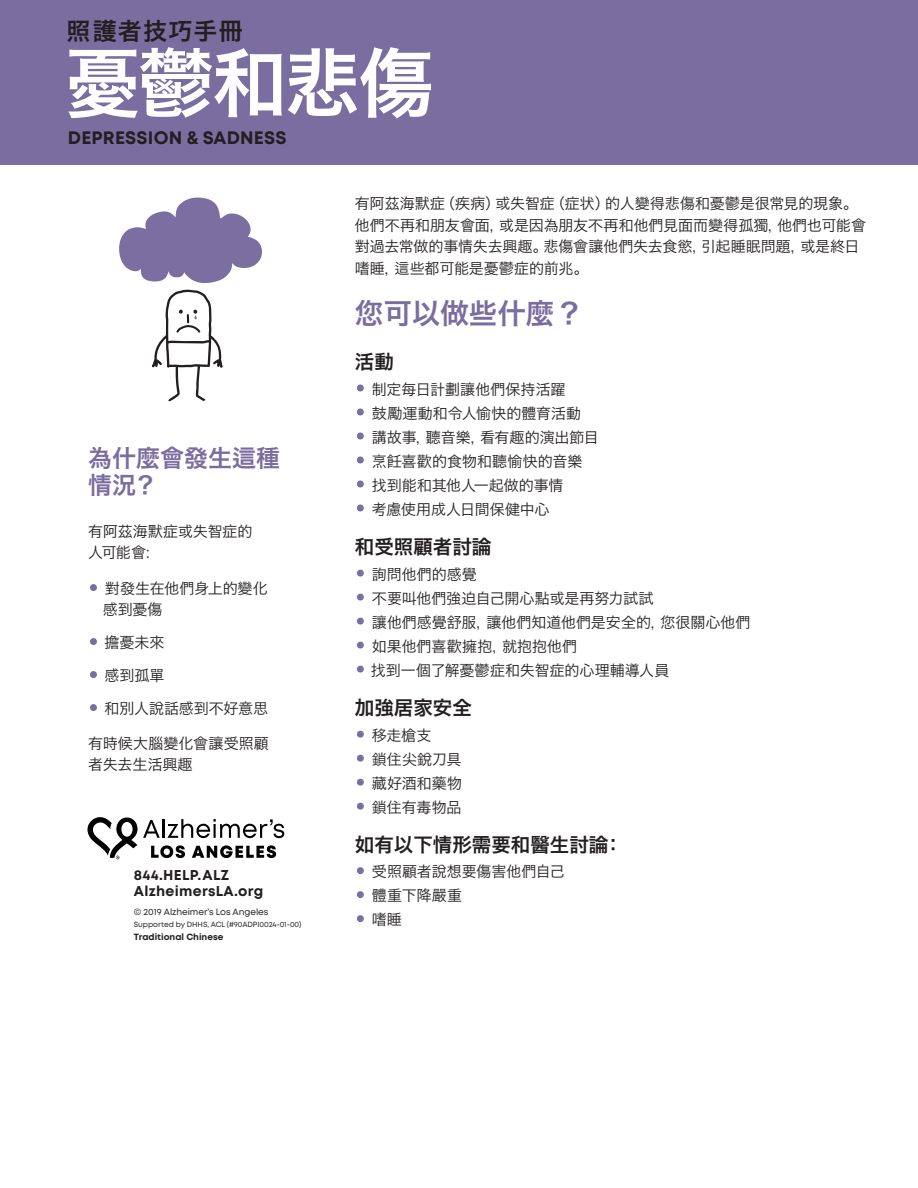
<style>
.page{position:relative;width:918px;height:1188px;background:#fff}
.page>*{position:absolute;margin:0;border:0;box-sizing:border-box;transform-origin:0 0}
.t1{font:75px "Hira Kaku Pro N W6";letter-spacing:-.02em;color:#fff}
.t2{font:28.5px "Hira Kaku Pro N W6";color:#7a6d9f}
.t3{font:24px/27px "Hira Kaku Pro N W6";color:#7a6d9f}
.t4{font:24px "Hira Kaku Pro N W6";letter-spacing:.05em;color:#231f20}
.t5{font:19.5px "Hira Kaku Pro N W6";color:#231f20}
.t6{font:700 18px "Mont";letter-spacing:.01em;color:#231f20}
.t7{font:15px/21px "Hira Kaku Pro N W3";letter-spacing:-.005em;color:#231f20}
.t8{font:700 14.25px/16.5px "Mont";letter-spacing:.02em;color:#231f20}
.t9{font:9px "Mont";letter-spacing:-.01em;color:#231f20}
.t10{font:700 9px "Mont";color:#231f20}
.t11{font:7.5px "Mont";letter-spacing:-.01em;color:#231f20}
.s1{font-family:"Century Gothic";font-size:18px;color:#7a6d9f}
</style>
<div class="page">
<div style="left:0;top:0;width:918px;height:164px;background:#7a6d9f"></div>
<svg style="left:119px;top:197px;width:143px;height:86px"></svg>
<svg style="left:152px;top:290px;width:71px;height:112px"></svg>
<svg style="left:87px;top:817px;width:197px;height:42px"></svg>
<h3 class="t4" style="left:66px;top:9px;width:178px">照護者技巧手冊</h3>
<h1 class="t1" style="left:65px;top:15px;width:370px">憂鬱和悲傷</h1>
<p class="t6" style="left:68px;top:126px;width:220px">DEPRESSION &amp; SADNESS</p>
<h3 class="t3" style="left:88px;top:443px;width:194px">為什麼會發生這種情況？</h3>
<p class="t7" style="left:88px;top:519px;width:166px">有阿茲海默症或失智症的人可能會:</p>
<p class="t7" style="left:103px;top:577px;width:167px;text-indent:-15px"><span class="s1">•</span> 對發生在他們身上的變化感到憂傷</p>
<p class="t7" style="left:88px;top:631px;width:78px"><span class="s1">•</span> 擔憂未來</p>
<p class="t7" style="left:88px;top:664px;width:78px"><span class="s1">•</span> 感到孤單</p>
<p class="t7" style="left:88px;top:697px;width:182px"><span class="s1">•</span> 和別人說話感到不好意思</p>
<p class="t7" style="left:88px;top:731px;width:182px">有時候大腦變化會讓受照顧者失去生活興趣</p>
<p class="t8" style="left:134px;top:866px;width:131px">844.HELP.ALZ<br>AlzheimersLA.org</p>
<p class="t9" style="left:134px;top:906px;width:136px">© 2019 Alzheimer’s Los Angeles</p>
<p class="t11" style="left:134px;top:920px;width:169px">Supported by DHHS, ACL (#90ADPI0024-01-00)</p>
<p class="t10" style="left:134px;top:931px;width:91px">Traditional Chinese</p>
<p class="t7" style="left:355px;top:192px;width:513px;line-height:21.6px">有阿茲海默症（疾病）或失智症（症状）的人變得悲傷和憂鬱是很常見的現象。他們不再和朋友會面，或是因為朋友不再和他們見面而變得孤獨，他們也可能會對過去常做的事情失去興趣。悲傷會讓他們失去食慾，引起睡眠問題，或是終日嗜睡，這些都可能是憂鬱症的前兆。</p>
<h2 class="t2" style="left:355px;top:288px;width:230px">您可以做些什麼？</h2>
<h3 class="t5" style="left:355px;top:344px;width:40px">活動</h3>
<p class="t7" style="left:355px;top:377px;width:212px"><span class="s1">•</span> 制定每日計劃讓他們保持活躍</p>
<p class="t7" style="left:355px;top:401px;width:228px"><span class="s1">•</span> 鼓勵運動和令人愉快的體育活動</p>
<p class="t7" style="left:355px;top:425px;width:245px"><span class="s1">•</span> 講故事，聽音樂，看有趣的演出節目</p>
<p class="t7" style="left:355px;top:449px;width:229px"><span class="s1">•</span> 烹飪喜歡的食物和聽愉快的音樂</p>
<p class="t7" style="left:355px;top:473px;width:210px"><span class="s1">•</span> 找到能和其他人一起做的事情</p>
<p class="t7" style="left:355px;top:497px;width:196px"><span class="s1">•</span> 考慮使用成人日間保健中心</p>
<h3 class="t5" style="left:355px;top:529px;width:138px">和受照顧者討論</h3>
<p class="t7" style="left:355px;top:562px;width:123px"><span class="s1">•</span> 詢問他們的感覺</p>
<p class="t7" style="left:355px;top:586px;width:300px"><span class="s1">•</span> 不要叫他們強迫自己開心點或是再努力試試</p>
<p class="t7" style="left:355px;top:610px;width:397px"><span class="s1">•</span> 讓他們感覺舒服，讓他們知道他們是安全的，您很關心他們</p>
<p class="t7" style="left:355px;top:634px;width:224px"><span class="s1">•</span> 如果他們喜歡擁抱，就抱抱他們</p>
<p class="t7" style="left:355px;top:658px;width:316px"><span class="s1">•</span> 找到一個了解憂鬱症和失智症的心理輔導人員</p>
<h3 class="t5" style="left:355px;top:690px;width:119px">加強居家安全</h3>
<p class="t7" style="left:355px;top:724px;width:78px"><span class="s1">•</span> 移走槍支</p>
<p class="t7" style="left:355px;top:748px;width:108px"><span class="s1">•</span> 鎖住尖銳刀具</p>
<p class="t7" style="left:355px;top:772px;width:109px"><span class="s1">•</span> 藏好酒和藥物</p>
<p class="t7" style="left:355px;top:796px;width:108px"><span class="s1">•</span> 鎖住有毒物品</p>
<h3 class="t5" style="left:355px;top:827px;width:270px">如有以下情形需要和醫生討論：</h3>
<p class="t7" style="left:355px;top:860px;width:211px"><span class="s1">•</span> 受照顧者說想要傷害他們自己</p>
<p class="t7" style="left:355px;top:884px;width:109px"><span class="s1">•</span> 體重下降嚴重</p>
<p class="t7" style="left:355px;top:908px;width:49px"><span class="s1">•</span> 嗜睡</p>
</div>
